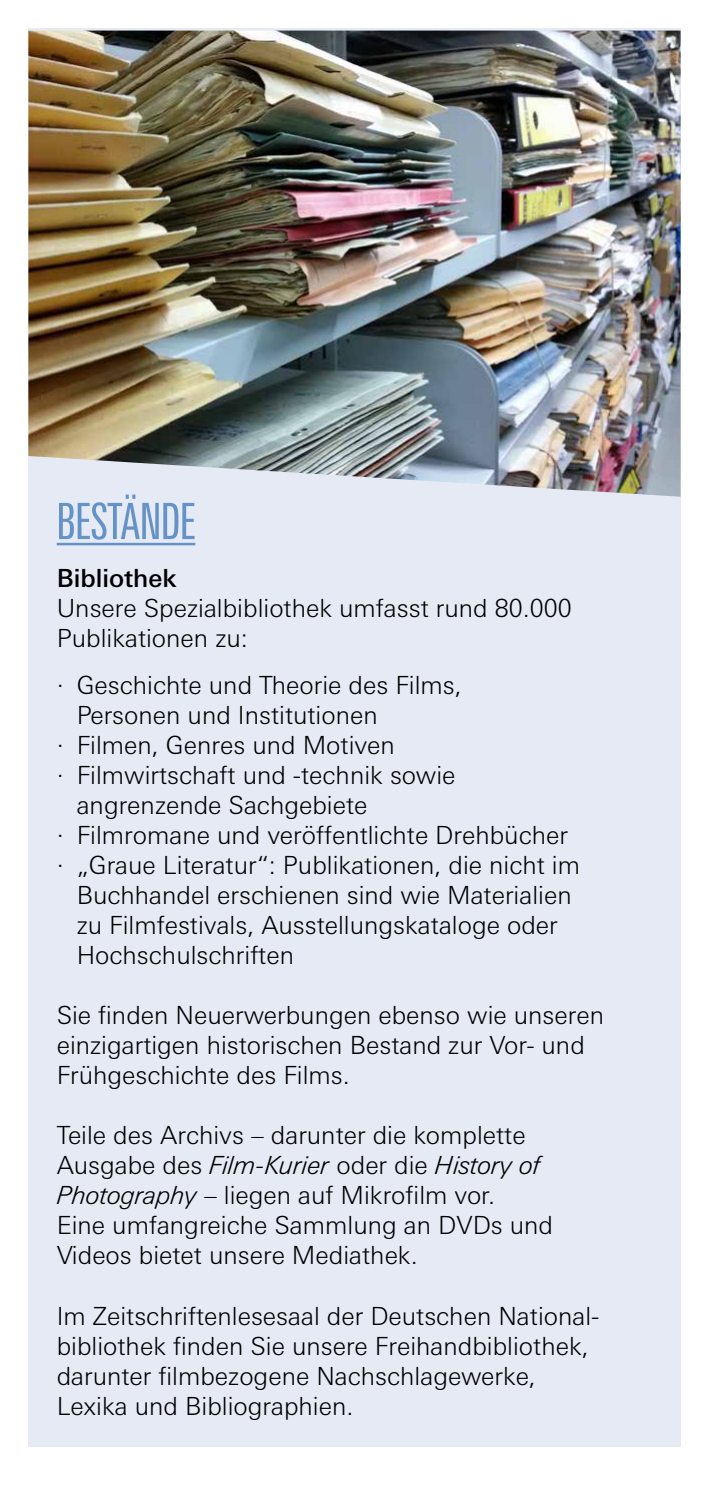
<style>
.page{position:relative;width:709px;height:1489px;background:#fff}
.page>*{position:absolute;margin:0;border:0;box-sizing:border-box;transform-origin:0 0}
.t1{font:50px "Linotype Univers Comp";color:#6593c8}
.t2{font:300 25px/30px "Linotype Univers Basic";color:#000}
.t3{font:500 25px "Linotype Univers Basic";color:#000}
.s1{font-style:italic}
</style>
<div class="page">
<div style="left:28px;top:28px;width:652px;height:1418px;background:#e5eaf5"></div>
<hr style="left:57px;top:543px;width:138px;height:2px;background:#6593c8">
<img style="left:28px;top:31px;width:652px;height:465px">
<h1 class="t1" style="left:57px;top:493px;width:140px">BESTÄNDE</h1>
<p class="t3" style="left:57px;top:563px;width:121px">Bibliothek</p>
<p class="t2" style="left:57px;top:592px;width:516px">Unsere Spezialbibliothek umfasst rund 80.000<br>Publikationen zu:</p>
<p class="t2" style="left:57px;top:670px;width:406px">· Geschichte und Theorie des Films,</p>
<p class="t2" style="left:77px;top:700px;width:302px">Personen und Institutionen</p>
<p class="t2" style="left:57px;top:730px;width:339px">· Filmen, Genres und Motiven</p>
<p class="t2" style="left:57px;top:760px;width:400px">· Filmwirtschaft und -technik sowie</p>
<p class="t2" style="left:77px;top:790px;width:292px">angrenzende Sachgebiete</p>
<p class="t2" style="left:57px;top:820px;width:513px">· Filmromane und veröffentlichte Drehbücher</p>
<p class="t2" style="left:57px;top:850px;width:525px">· „Graue Literatur“: Publikationen, die nicht im</p>
<p class="t2" style="left:77px;top:880px;width:496px">Buchhandel erschienen sind wie Materialien</p>
<p class="t2" style="left:77px;top:910px;width:482px">zu Filmfestivals, Ausstellungskataloge oder</p>
<p class="t2" style="left:77px;top:940px;width:219px">Hochschulschriften</p>
<p class="t2" style="left:57px;top:1000px;width:549px">Sie finden Neuerwerbungen ebenso wie unseren einzigartigen historischen Bestand zur Vor- und<br>Frühgeschichte des Films.</p>
<p class="t2" style="left:57px;top:1120px;width:498px">Teile des Archivs – darunter die komplette Ausgabe des <span class="s1">Film-Kurier</span> oder die <span class="s1">History of Photography</span> – liegen auf Mikrofilm vor.<br>Eine umfangreiche Sammlung an DVDs und Videos bietet unsere Mediathek.</p>
<p class="t2" style="left:57px;top:1300px;width:544px">Im Zeitschriftenlesesaal der Deutschen National&shy;bibliothek finden Sie unsere Freihandbibliothek, darunter filmbezogene Nachschlagewerke, Lexika und Bibliographien.</p>
</div>
